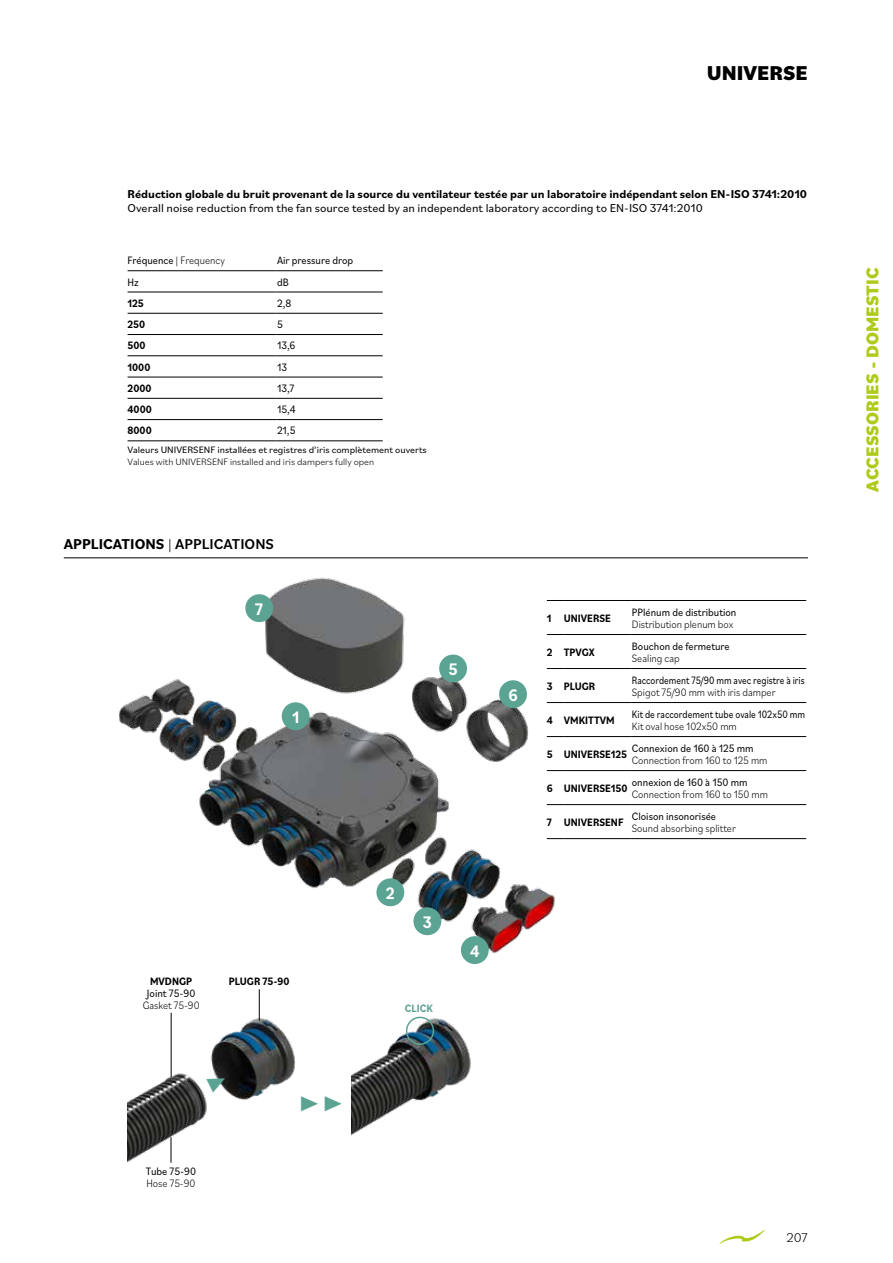
<style>
.page{position:relative;width:893px;height:1263px;background:#fff}
.page>*{position:absolute;margin:0;border:0;box-sizing:border-box;transform-origin:0 0}
.t1{font:800 21px "Bilo";color:#000}
.t2{font:800 18px "Bilo";color:#afca1a}
.t3{font:700 17.55px "Bilo";color:#fff;scale:.9 1}
.t4{font:700 15px "Bilo";color:#000}
.t5{font:300 13.5px "Bilo";color:#000}
.t6{font:700 12px "Bilo";color:#000}
.t7{font:12px "Bilo";color:#000}
.t8{font:300 11.25px "Bilo";color:#000;scale:.9 1}
.t9{font:11.25px "Bilo";color:#000;scale:.9 1}
.t10{font:700 11.25px "Bilo";color:#000;scale:.9 1}
.t11{font:11.25px "Bilo";color:#000;scale:.81 1}
.t12{font:11.25px "Bilo";color:#000;scale:.82 1}
.t13{font:700 11.25px "Bilo";color:#5ba494;scale:.9 1}
.t14{font:9.75px "Bilo";color:#000}
.t15{font:300 9.75px "Bilo";color:#000}
.s1{font-weight:400}
.s2{font-weight:300}
.s3{font-weight:500}
</style>
<div class="page">
<hr style="left:64px;top:557px;width:744px;height:1px;background:#000">
<img style="left:128px;top:1015px;width:167px;height:148px">
<img style="left:351px;top:1017px;width:120px;height:119px">
<img style="left:119px;top:577px;width:437px;height:378px">
<div style="left:282px;top:702px;width:28px;height:28px;background:#5ba494;border-radius:50%"></div>
<div style="left:376px;top:878px;width:28px;height:28px;background:#5ba494;border-radius:50%"></div>
<div style="left:413px;top:907px;width:28px;height:28px;background:#5ba494;border-radius:50%"></div>
<div style="left:461px;top:936px;width:28px;height:28px;background:#5ba494;border-radius:50%"></div>
<div style="left:439px;top:654px;width:28px;height:28px;background:#5ba494;border-radius:50%"></div>
<div style="left:499px;top:680px;width:28px;height:28px;background:#5ba494;border-radius:50%"></div>
<div style="left:245px;top:594px;width:28px;height:28px;background:#5ba494;border-radius:50%"></div>
<svg style="left:171px;top:1137px;width:1px;height:26px"></svg>
<hr style="left:171px;top:1013px;width:1px;height:64px;background:#000">
<hr style="left:259px;top:989px;width:1px;height:31px;background:#000">
<div style="left:406px;top:1017px;width:28px;height:28px;border:2px solid #5ba494;border-radius:50%"></div>
<hr style="left:128px;top:270px;width:148px;height:1px;background:#000">
<hr style="left:276px;top:270px;width:107px;height:1px;background:#000">
<hr style="left:128px;top:292px;width:148px;height:1px;background:#000">
<hr style="left:276px;top:292px;width:107px;height:1px;background:#000">
<hr style="left:128px;top:313px;width:148px;height:1px;background:#000">
<hr style="left:276px;top:313px;width:107px;height:1px;background:#000">
<hr style="left:128px;top:334px;width:148px;height:1px;background:#000">
<hr style="left:276px;top:334px;width:107px;height:1px;background:#000">
<hr style="left:128px;top:355px;width:148px;height:1px;background:#000">
<hr style="left:276px;top:355px;width:107px;height:1px;background:#000">
<hr style="left:128px;top:377px;width:148px;height:1px;background:#000">
<hr style="left:276px;top:377px;width:107px;height:1px;background:#000">
<hr style="left:128px;top:398px;width:148px;height:1px;background:#000">
<hr style="left:276px;top:398px;width:107px;height:1px;background:#000">
<hr style="left:128px;top:419px;width:148px;height:1px;background:#000">
<hr style="left:276px;top:419px;width:107px;height:1px;background:#000">
<hr style="left:128px;top:441px;width:148px;height:1px;background:#000">
<hr style="left:276px;top:441px;width:107px;height:1px;background:#000">
<svg style="left:547px;top:600px;width:17px;height:1px"></svg>
<hr style="left:564px;top:600px;width:68px;height:1px;background:#000">
<hr style="left:632px;top:600px;width:174px;height:1px;background:#000">
<svg style="left:547px;top:634px;width:17px;height:1px"></svg>
<hr style="left:564px;top:634px;width:68px;height:1px;background:#000">
<hr style="left:632px;top:634px;width:174px;height:1px;background:#000">
<svg style="left:547px;top:668px;width:17px;height:1px"></svg>
<hr style="left:564px;top:668px;width:68px;height:1px;background:#000">
<hr style="left:632px;top:668px;width:174px;height:1px;background:#000">
<svg style="left:547px;top:702px;width:17px;height:1px"></svg>
<hr style="left:564px;top:702px;width:68px;height:1px;background:#000">
<hr style="left:632px;top:702px;width:174px;height:1px;background:#000">
<svg style="left:547px;top:736px;width:17px;height:1px"></svg>
<hr style="left:564px;top:736px;width:68px;height:1px;background:#000">
<hr style="left:632px;top:736px;width:174px;height:1px;background:#000">
<svg style="left:547px;top:770px;width:17px;height:1px"></svg>
<hr style="left:564px;top:770px;width:68px;height:1px;background:#000">
<hr style="left:632px;top:770px;width:174px;height:1px;background:#000">
<svg style="left:547px;top:804px;width:17px;height:1px"></svg>
<hr style="left:564px;top:804px;width:68px;height:1px;background:#000">
<hr style="left:632px;top:804px;width:174px;height:1px;background:#000">
<svg style="left:547px;top:838px;width:17px;height:1px"></svg>
<hr style="left:564px;top:838px;width:68px;height:1px;background:#000">
<hr style="left:632px;top:838px;width:174px;height:1px;background:#000">
<svg style="left:719px;top:1230px;width:46px;height:14px"></svg>
<svg style="left:207px;top:1071px;width:21px;height:21px"></svg>
<h1 class="t1" style="left:707px;top:58px;width:103px">UNIVERSE</h1>
<p class="t6" style="left:128px;top:186px;width:681px">Réduction globale du bruit provenant de la source du ventilateur testée par un laboratoire indépendant selon EN-ISO 3741:2010</p>
<p class="t7" style="left:128px;top:199px;width:577px">Overall noise reduction from the fan source tested by an independent laboratory according to EN-ISO 3741:2010</p>
<p class="t8" style="left:128px;top:253px;width:110px"><span class="s1">Fréquence</span> | Frequency</p>
<p class="t9" style="left:277px;top:253px;width:86px">Air pressure drop</p>
<p class="t9" style="left:128px;top:274px;width:14px">Hz</p>
<p class="t9" style="left:277px;top:274px;width:15px">dB</p>
<p class="t10" style="left:128px;top:295px;width:20px">125</p>
<p class="t9" style="left:277px;top:295px;width:17px">2,8</p>
<p class="t10" style="left:128px;top:317px;width:21px">250</p>
<p class="t9" style="left:277px;top:317px;width:8px">5</p>
<p class="t10" style="left:128px;top:338px;width:22px">500</p>
<p class="t9" style="left:277px;top:338px;width:22px">13,6</p>
<p class="t10" style="left:128px;top:359px;width:27px">1000</p>
<p class="t9" style="left:277px;top:359px;width:13px">13</p>
<p class="t10" style="left:128px;top:380px;width:28px">2000</p>
<p class="t9" style="left:277px;top:380px;width:21px">13,7</p>
<p class="t10" style="left:128px;top:402px;width:28px">4000</p>
<p class="t9" style="left:277px;top:402px;width:22px">15,4</p>
<p class="t10" style="left:128px;top:423px;width:28px">8000</p>
<p class="t9" style="left:277px;top:423px;width:22px">21,5</p>
<p class="t14" style="left:128px;top:443px;width:301px">Valeurs UNIVERSENF installées et registres d’iris complètement ouverts</p>
<p class="t15" style="left:128px;top:455px;width:248px">Values with UNIVERSENF installed and iris dampers fully open</p>
<h3 class="t4" style="left:64px;top:534px;width:212px">APPLICATIONS <span class="s2">|</span> <span class="s3">APPLICATIONS</span></h3>
<h3 class="t3" style="left:255px;top:597px;width:10px">7</h3>
<h3 class="t3" style="left:292px;top:705px;width:10px">1</h3>
<p class="t10" style="left:150px;top:973px;width:48px">MVDNGP</p>
<p class="t9" style="left:147px;top:985px;width:55px">Joint 75-90</p>
<p class="t8" style="left:143px;top:997px;width:65px">Gasket 75-90</p>
<p class="t10" style="left:229px;top:973px;width:69px">PLUGR 75-90</p>
<h3 class="t3" style="left:448px;top:657px;width:12px">5</h3>
<h3 class="t3" style="left:386px;top:881px;width:12px">2</h3>
<h3 class="t3" style="left:423px;top:910px;width:12px">3</h3>
<p class="t13" style="left:405px;top:1000px;width:33px">CLICK</p>
<h3 class="t3" style="left:470px;top:939px;width:12px">4</h3>
<h3 class="t3" style="left:508px;top:683px;width:12px">6</h3>
<p class="t10" style="left:547px;top:610px;width:73px">1 UNIVERSE</p>
<p class="t10" style="left:547px;top:644px;width:55px">2 TPVGX</p>
<p class="t9" style="left:632px;top:604px;width:118px">PPlénum de distribution</p>
<p class="t8" style="left:632px;top:616px;width:114px">Distribution plenum box</p>
<p class="t9" style="left:632px;top:638px;width:110px">Bouchon de fermeture</p>
<p class="t8" style="left:632px;top:650px;width:55px">Sealing cap</p>
<p class="t10" style="left:547px;top:678px;width:55px">3 PLUGR</p>
<p class="t11" style="left:632px;top:672px;width:215px">Raccordement 75/90 mm avec registre à iris</p>
<p class="t8" style="left:632px;top:684px;width:161px">Spigot 75/90 mm with iris damper</p>
<p class="t10" style="left:547px;top:712px;width:77px">4 VMKITTVM</p>
<p class="t12" style="left:632px;top:706px;width:213px">Kit de raccordement tube ovale 102x50 mm</p>
<p class="t8" style="left:632px;top:718px;width:118px">Kit oval hose 102x50 mm</p>
<p class="t9" style="left:632px;top:740px;width:137px">Connexion de 160 à 125 mm</p>
<p class="t8" style="left:632px;top:752px;width:152px">Connection from 160 to 125 mm</p>
<p class="t10" style="left:547px;top:746px;width:91px">5 UNIVERSE125</p>
<p class="t9" style="left:632px;top:774px;width:130px">onnexion de 160 à 150 mm</p>
<p class="t8" style="left:632px;top:786px;width:153px">Connection from 160 to 150 mm</p>
<p class="t10" style="left:547px;top:780px;width:91px">6 UNIVERSE150</p>
<p class="t10" style="left:547px;top:814px;width:87px">7 UNIVERSENF</p>
<p class="t9" style="left:632px;top:808px;width:95px">Cloison insonorisée</p>
<p class="t8" style="left:632px;top:820px;width:117px">Sound absorbing splitter</p>
<h2 class="t2" style="left:860px;top:492px;width:226px;rotate:-90deg">ACCESSORIES - DOMESTIC</h2>
<p class="t9" style="left:146px;top:1163px;width:57px">Tube 75-90</p>
<p class="t8" style="left:147px;top:1175px;width:56px">Hose 75-90</p>
<p class="t5" style="left:786px;top:1228px;width:23px">207</p>
</div>
